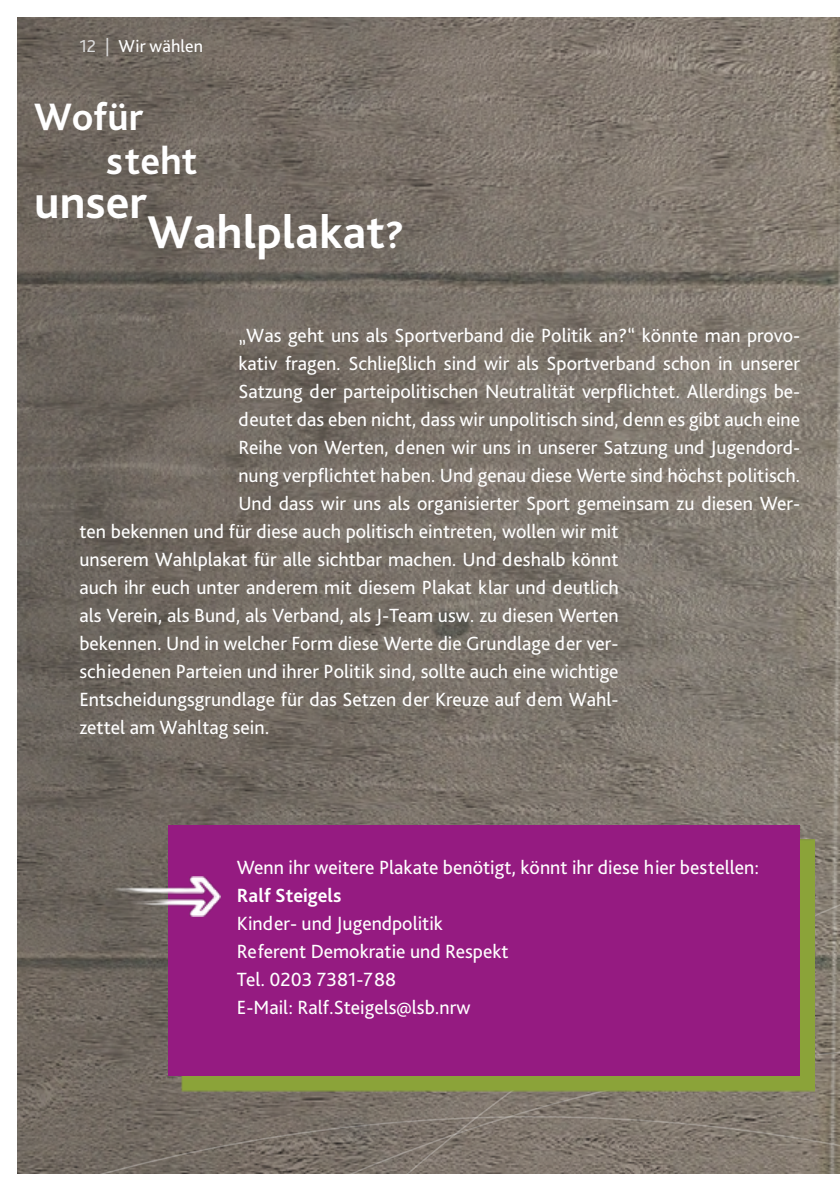
<style>
.page{position:relative;width:840px;height:1191px;background:#fff}
.page>*{position:absolute;margin:0;border:0;box-sizing:border-box;transform-origin:0 0}
.t1{font:700 48px "Bliss Pro";color:#fff}
.t2{font:700 40px "Bliss Pro";color:#fff}
.Bliss_Fliesstext{font:20px "Bliss Pro";color:#fff}
.Bliss_Fliesstext-2{font:700 20px "Bliss Pro";color:#fff}
.Schlagzeile{font:18px "Bliss Pro";letter-spacing:.005em;color:#fff}
.s1{color:#dadada}
.s2{font-size:40px}
</style>
<div class="page">
<img style="left:17px;top:17px;width:822px;height:758px">
<svg style="left:17px;top:775px;width:822px;height:399px;background:#786f66"></svg>
<div style="left:181px;top:839px;width:633px;height:252px;background:#8ba339"></div>
<div style="left:168px;top:825px;width:631px;height:251px;background:#951b81"></div>
<img style="left:108px;top:876px;width:113px;height:40px">
<p class="Schlagzeile" style="left:79px;top:35px;width:125px"><span class="s1">12 |</span> Wir wählen</p>
<p class="t2" style="left:34px;top:92px;width:111px">Wofür</p>
<p class="t2" style="left:106px;top:136px;width:93px">steht</p>
<p class="t1" style="left:34px;top:173px;width:114px">unser</p>
<p class="t1" style="left:147px;top:203px;width:258px">Wahlplakat<span class="s2">?</span></p>
<p class="Bliss_Fliesstext" style="left:238px;top:323px;width:563px">„Was geht uns als Sportverband die Politik an?“ könnte man provo-</p>
<p class="Bliss_Fliesstext" style="left:238px;top:351px;width:563px">kativ fragen. Schließlich sind wir als Sportverband schon in unserer</p>
<p class="Bliss_Fliesstext" style="left:238px;top:379px;width:563px">Satzung der parteipolitischen Neutralität verpflichtet. Allerdings be-</p>
<p class="Bliss_Fliesstext" style="left:238px;top:407px;width:563px">deutet das eben nicht, dass wir unpolitisch sind, denn es gibt auch eine</p>
<p class="Bliss_Fliesstext" style="left:238px;top:435px;width:563px">Reihe von Werten, denen wir uns in unserer Satzung und Jugendord-</p>
<p class="Bliss_Fliesstext" style="left:238px;top:463px;width:563px">nung verpflichtet haben. Und genau diese Werte sind höchst politisch.</p>
<p class="Bliss_Fliesstext" style="left:238px;top:491px;width:563px">Und dass wir uns als organisierter Sport gemeinsam zu diesen Wer-</p>
<p class="Bliss_Fliesstext" style="left:79px;top:519px;width:540px">ten bekennen und für diese auch politisch eintreten, wollen wir mit</p>
<p class="Bliss_Fliesstext" style="left:79px;top:547px;width:540px">unserem Wahlplakat für alle sichtbar machen. Und deshalb könnt</p>
<p class="Bliss_Fliesstext" style="left:79px;top:575px;width:540px">auch ihr euch unter anderem mit diesem Plakat klar und deutlich</p>
<p class="Bliss_Fliesstext" style="left:79px;top:603px;width:540px">als Verein, als Bund, als Verband, als J-Team usw. zu diesen Werten</p>
<p class="Bliss_Fliesstext" style="left:79px;top:631px;width:540px">bekennen. Und in welcher Form diese Werte die Grundlage der ver-</p>
<p class="Bliss_Fliesstext" style="left:79px;top:659px;width:540px">schiedenen Parteien und ihrer Politik sind, sollte auch eine wichtige</p>
<p class="Bliss_Fliesstext" style="left:79px;top:687px;width:540px">Entscheidungsgrundlage für das Setzen der Kreuze auf dem Wahl-</p>
<p class="Bliss_Fliesstext" style="left:79px;top:715px;width:191px">zettel am Wahltag sein.</p>
<p class="Bliss_Fliesstext" style="left:237px;top:855px;width:523px">Wenn ihr weitere Plakate benötigt, könnt ihr diese hier bestellen:</p>
<p class="Bliss_Fliesstext-2" style="left:237px;top:883px;width:106px">Ralf Steigels</p>
<p class="Bliss_Fliesstext" style="left:237px;top:911px;width:207px">Kinder- und Jugendpolitik</p>
<p class="Bliss_Fliesstext" style="left:237px;top:939px;width:273px">Referent Demokratie und Respekt</p>
<p class="Bliss_Fliesstext" style="left:237px;top:967px;width:160px">Tel. 0203 7381-788</p>
<p class="Bliss_Fliesstext" style="left:237px;top:995px;width:235px">E-Mail: Ralf.Steigels@lsb.nrw</p>
</div>
